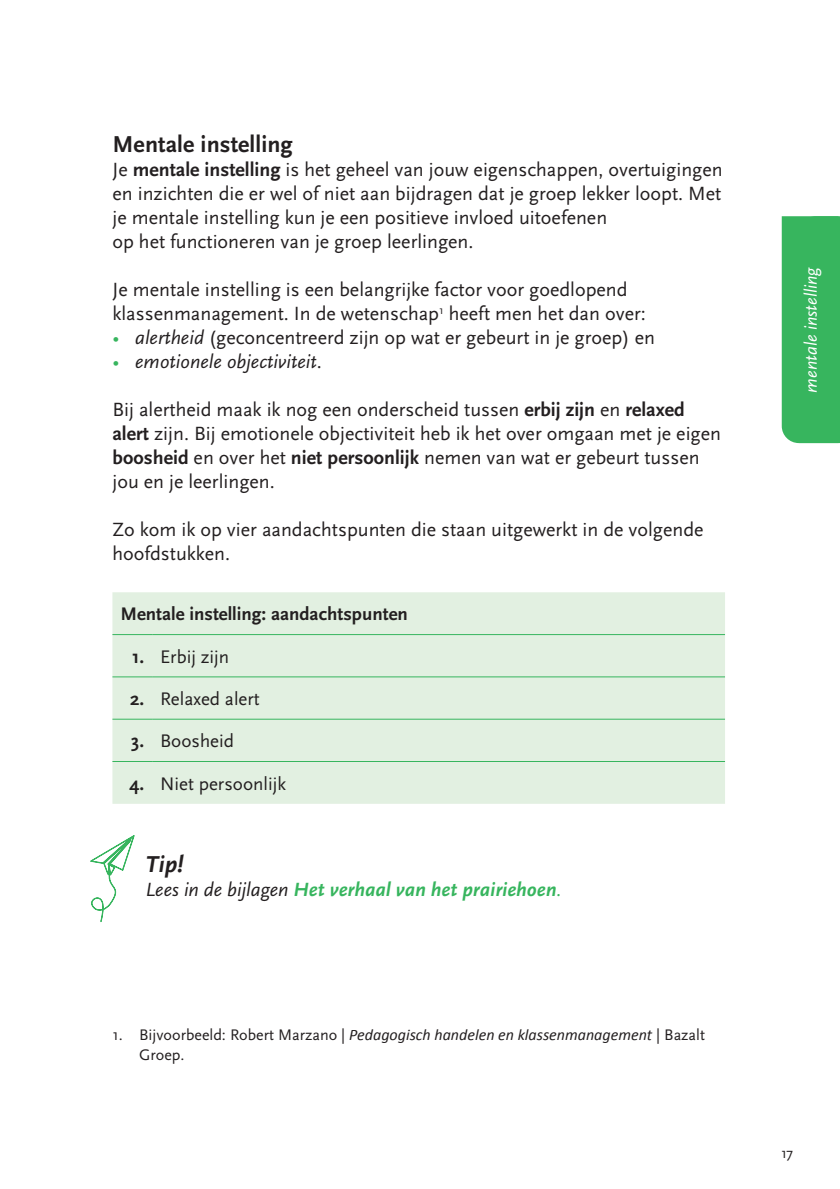
<style>
.page{position:relative;width:840px;height:1189px;background:#fff}
.page>*{position:absolute;margin:0;border:0;box-sizing:border-box;transform-origin:0 0}
.t1{font:700 24px "Scala Sans Pro";letter-spacing:.005em;color:#231f20}
.t2{font:italic 700 24px "Scala Sans Pro";color:#231f20}
.t3{font:20px/24px "Scala Sans Pro";color:#231f20}
.t4{font:italic 700 20px "Scala Sans Pro";color:#37b55e}
.t5{font:italic 20px "Scala Sans Pro";color:#231f20}
.t6{font:19px "Scala Sans Pro";color:#231f20}
.t7{font:700 19px "Scala Sans Pro";color:#231f20}
.t8{font:italic 18px "Scala Sans Pro";color:#fff}
.t9{font:italic 16px "Calibri";color:#231f20}
.t10{font:16px "Scala Sans Pro";color:#231f20}
.t11{font:15px "Scala Sans Pro";color:#231f20}
.s1{font-weight:700}
.s2{color:#37b55e}
.s3{font-style:italic}
.s4{font-style:normal;color:#37b55e}
.s5{font-style:normal}
.s6{font-weight:400;color:#231f20}
.s7{font-weight:400}
.s8{font-family:"Scala Sans Pro";font-style:normal}
</style>
<div class="page">
<div style="left:112px;top:592px;width:613px;height:212px;background:#e2f0e1"></div>
<hr style="left:112px;top:676px;width:40px;height:1px;background:#37b55e">
<hr style="left:152px;top:676px;width:573px;height:1px;background:#37b55e">
<hr style="left:112px;top:719px;width:40px;height:1px;background:#37b55e">
<hr style="left:152px;top:719px;width:573px;height:1px;background:#37b55e">
<hr style="left:112px;top:761px;width:40px;height:1px;background:#37b55e">
<hr style="left:152px;top:761px;width:573px;height:1px;background:#37b55e">
<hr style="left:112px;top:634px;width:40px;height:1px;background:#37b55e">
<hr style="left:152px;top:634px;width:573px;height:1px;background:#37b55e">
<svg style="left:90px;top:835px;width:45px;height:87px"></svg>
<div style="left:781px;top:216px;width:59px;height:227px;background:#37b55e"></div>
<p class="t1" style="left:112px;top:131px;width:182px">Mentale instelling</p>
<p class="t3" style="left:112px;top:158px;width:611px">Je <span class="s1">mentale instelling</span> is het geheel van jouw eigenschappen, overtuigingen en inzichten die er wel of niet aan bijdragen dat je groep lekker loopt. Met je mentale instelling kun je een positieve invloed uitoefenen<br>op het functioneren van je groep leerlingen.</p>
<p class="t3" style="left:112px;top:278px;width:535px">Je mentale instelling is een belangrijke factor voor goedlopend klassenmanagement. In de wetenschap<sup>1</sup> heeft men het dan over:</p>
<p class="t3" style="left:112px;top:326px;width:544px"><span class="s2">•</span> <span class="s3">alertheid</span> (geconcentreerd zijn op wat er gebeurt in je groep) en</p>
<p class="t5" style="left:112px;top:350px;width:211px"><span class="s4">•</span> emotionele objectiviteit<span class="s5">.</span></p>
<p class="t3" style="left:112px;top:398px;width:610px">Bij alertheid maak ik nog een onderscheid tussen <span class="s1">erbij zijn</span> en <span class="s1">relaxed alert</span> zijn. Bij emotionele objectiviteit heb ik het over omgaan met je eigen <span class="s1">boosheid</span> en over het <span class="s1">niet persoonlijk</span> nemen van wat er gebeurt tussen jou en je leerlingen.</p>
<p class="t3" style="left:112px;top:518px;width:592px">Zo kom ik op vier aandachtspunten die staan uitgewerkt in de volgende hoofdstukken.</p>
<p class="t7" style="left:120px;top:603px;width:289px">Mentale instelling: aandachtspunten</p>
<p class="t6" style="left:132px;top:645px;width:99px"><span class="s1">1.</span> Erbij zijn</p>
<p class="t6" style="left:130px;top:688px;width:131px"><span class="s1">2.</span> Relaxed alert</p>
<p class="t6" style="left:131px;top:730px;width:104px"><span class="s1">3.</span> Boosheid</p>
<p class="t6" style="left:129px;top:772px;width:158px"><span class="s1">4.</span> Niet persoonlijk</p>
<p class="t2" style="left:145px;top:851px;width:40px">Tip!</p>
<p class="t4" style="left:145px;top:878px;width:417px"><span class="s6">Lees in de bijlagen</span> Het verhaal van het prairiehoen<span class="s7">.</span></p>
<p class="t9" style="left:112px;top:1024px;width:594px"><span class="s8">1. Bijvoorbeeld: Robert Marzano |</span> Pedagogisch handelen en klassenmanagement <span class="s8">| Bazalt</span></p>
<p class="t10" style="left:139px;top:1045px;width:47px">Groep.</p>
<p class="t8" style="left:800px;top:393px;width:127px;rotate:-90deg">mentale instelling</p>
<p class="t11" style="left:781px;top:1144px;width:13px">17</p>
</div>
